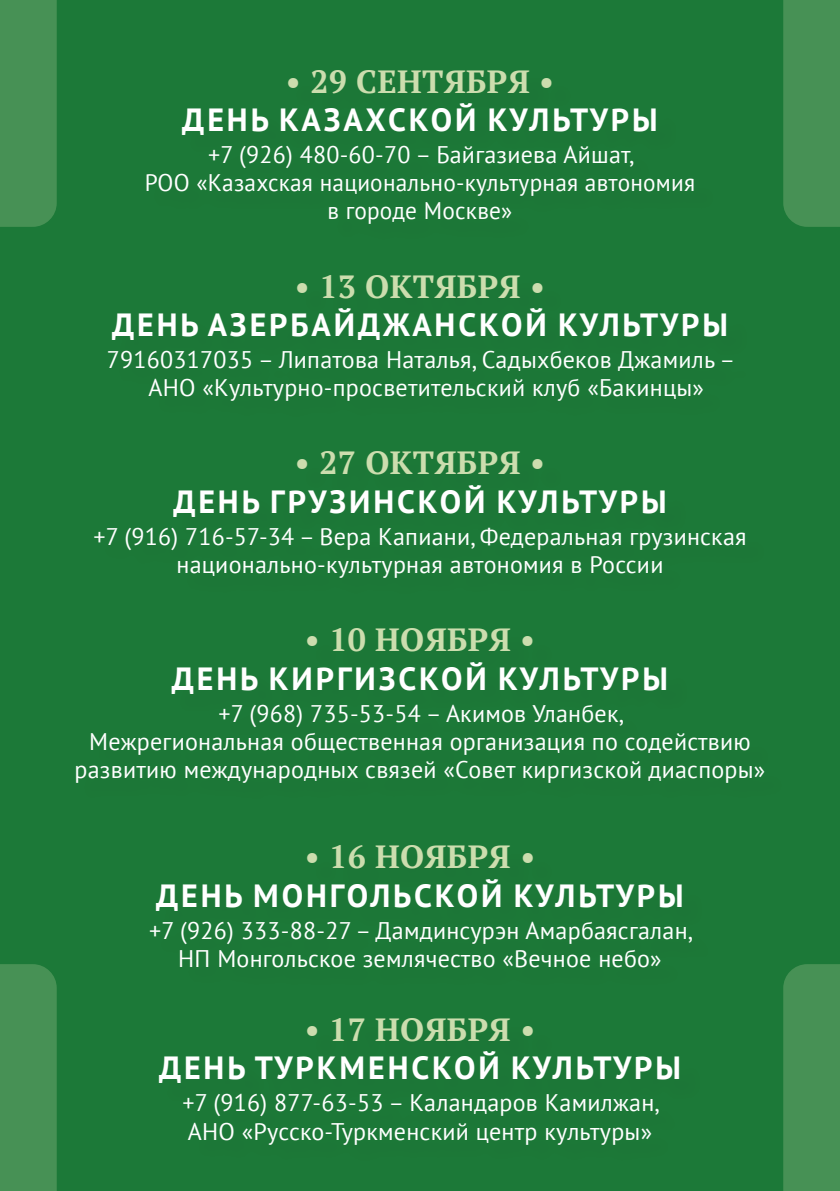
<style>
.page{position:relative;width:840px;height:1191px;background:#fff}
.page>*{position:absolute;margin:0;border:0;box-sizing:border-box;transform-origin:0 0}
.t1{font:700 32px "PT Sans";letter-spacing:.09em;color:#fff}
.t2{font:700 32px "PT Serif";letter-spacing:.01em;color:#ccddae}
.t3{font:24px/28px "PT Sans";letter-spacing:.01em;color:#fff;text-align:center}
</style>
<div class="page">
<div style="left:0;top:0;width:839px;height:1191px;background:#1c7938"></div>
<div style="left:783px;top:0;width:56px;height:227px;background:#479155"></div>
<div style="left:0;top:0;width:57px;height:227px;background:#479155"></div>
<div style="left:783px;top:964px;width:56px;height:227px;background:#479155"></div>
<div style="left:0;top:964px;width:57px;height:227px;background:#479155"></div>
<p class="t2" style="left:285px;top:60px;width:270px">• 29 СЕНТЯБРЯ •</p>
<p class="t1" style="left:182px;top:99px;width:476px">ДЕНЬ КАЗАХСКОЙ КУЛЬТУРЫ</p>
<p class="t3" style="left:208px;top:140px;width:427px">+7 (926) 480-60-70 – Байгазиева Айшат,</p>
<p class="t3" style="left:145px;top:168px;width:551px">РОО «Казахская национально-культурная автономия</p>
<p class="t3" style="left:327px;top:196px;width:186px">в городе Москве»</p>
<p class="t2" style="left:294px;top:265px;width:252px">• 13 ОКТЯБРЯ •</p>
<p class="t1" style="left:112px;top:303px;width:617px">ДЕНЬ АЗЕРБАЙДЖАНСКОЙ КУЛЬТУРЫ</p>
<p class="t3" style="left:107px;top:345px;width:629px">79160317035 – Липатова Наталья, Садыхбеков Джамиль –<br>АНО «Культурно-просветительский клуб «Бакинцы»</p>
<p class="t2" style="left:294px;top:442px;width:252px">• 27 ОКТЯБРЯ •</p>
<p class="t1" style="left:173px;top:480px;width:494px">ДЕНЬ ГРУЗИНСКОЙ КУЛЬТУРЫ</p>
<p class="t3" style="left:93px;top:522px;width:654px">+7 (916) 716-57-34 – Вера Капиани, Федеральная грузинская национально-культурная автономия в России</p>
<p class="t2" style="left:304px;top:619px;width:232px">• 10 НОЯБРЯ •</p>
<p class="t1" style="left:172px;top:657px;width:497px">ДЕНЬ КИРГИЗСКОЙ КУЛЬТУРЫ</p>
<p class="t3" style="left:218px;top:698px;width:406px">+7 (968) 735-53-54 – Акимов Уланбек,</p>
<p class="t3" style="left:75px;top:726px;width:692px">Межрегиональная общественная организация по содействию развитию международных связей «Совет киргизской диаспоры»</p>
<p class="t2" style="left:304px;top:836px;width:232px">• 16 НОЯБРЯ •</p>
<p class="t1" style="left:156px;top:874px;width:528px">ДЕНЬ МОНГОЛЬСКОЙ КУЛЬТУРЫ</p>
<p class="t3" style="left:149px;top:915px;width:544px">+7 (926) 333-88-27 – Дамдинсурэн Амарбаясгалан,<br>НП Монгольское землячество «Вечное небо»</p>
<p class="t2" style="left:304px;top:1008px;width:232px">• 17 НОЯБРЯ •</p>
<p class="t1" style="left:159px;top:1047px;width:523px">ДЕНЬ ТУРКМЕНСКОЙ КУЛЬТУРЫ</p>
<p class="t3" style="left:182px;top:1088px;width:478px">+7 (916) 877-63-53 – Каландаров Камилжан,</p>
<p class="t3" style="left:188px;top:1116px;width:465px">АНО «Русско-Туркменский центр культуры»</p>
</div>
